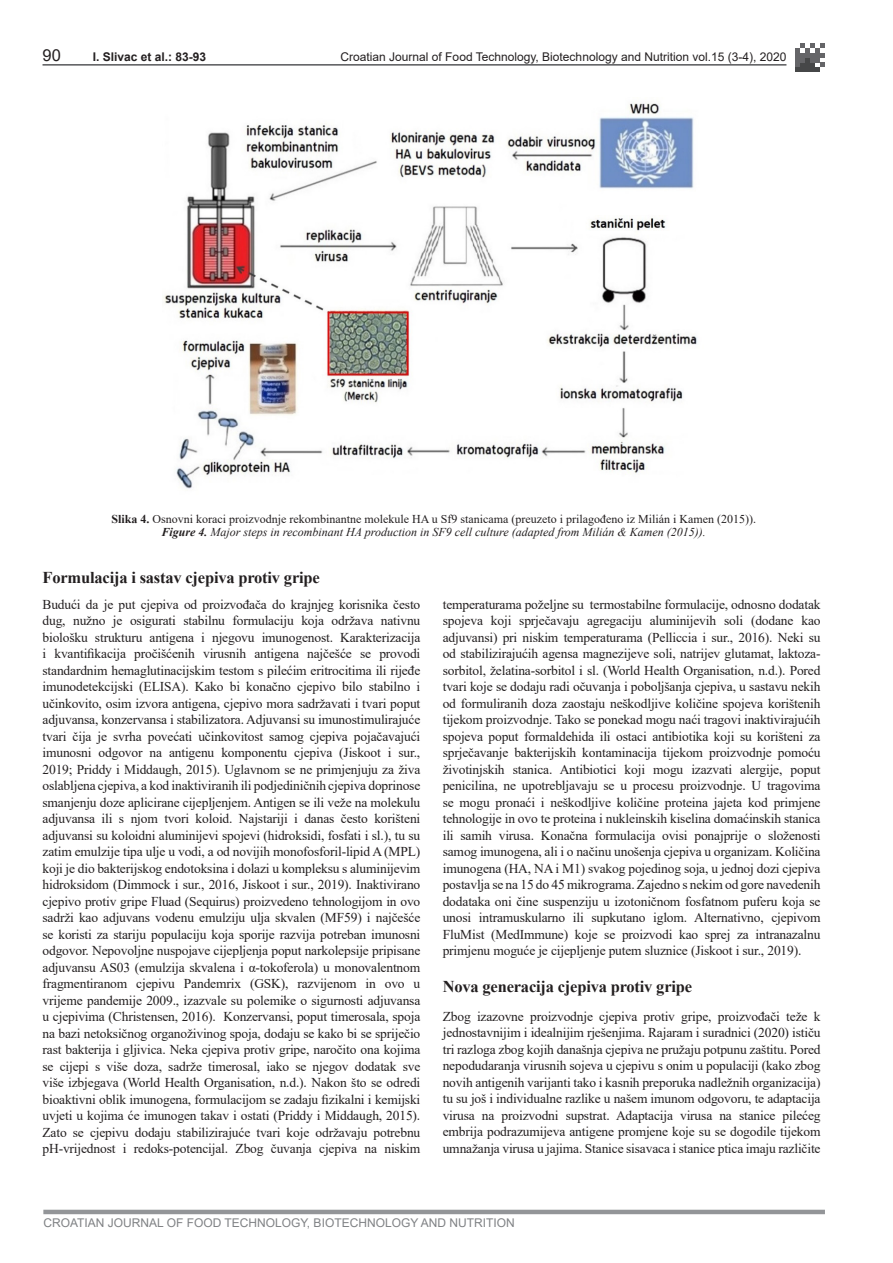
<style>
.page{position:relative;width:893px;height:1263px;background:#fff}
.page>*{position:absolute;margin:0;border:0;box-sizing:border-box;transform-origin:0 0}
.t1{font:700 16.5px "Times New Roman";letter-spacing:-.01em;color:#231f20}
.t2{font:16.5px "Arial";color:#231f20}
.t3{font:13.5px/16.5px "Times New Roman";letter-spacing:-.01em;color:#231f20;text-align:justify}
.t4{font:12px/13.5px "Times New Roman";color:#231f20;text-align:center}
.t5{font:12px "Arial";color:#231f20}
.t6{font:12px "Arial";color:#808285}
.t7{font:700 12px "Arial";color:#231f20}
.s1{font-weight:700}
.s2{font-weight:700;font-style:italic}
.s3{font-style:italic}
</style>
<div class="page">
<hr style="left:43px;top:64px;width:743px;height:2px;background:#57585a">
<hr style="left:43px;top:1210px;width:782px;height:4px;background:#939598">
<svg style="left:796px;top:43px;width:29px;height:29px"></svg>
<img style="left:163px;top:103px;width:535px;height:386px">
<p class="t2" style="left:43px;top:44px;width:20px">90</p>
<p class="t5" style="left:341px;top:49px;width:447px">Croatian Journal of Food Technology, Biotechnology and Nutrition vol.15 (3-4), 2020</p>
<p class="t7" style="left:93px;top:48px;width:115px">I. Slivac et al.: 83-93</p>
<p class="t4" style="left:111px;top:512px;width:646px"><span class="s1">Slika 4.</span> Osnovni koraci proizvodnje rekombinantne molekule HA u Sf9 stanicama (preuzeto i prilagođeno iz Milián i Kamen (2015)).<br><span class="s2">Figure 4.</span> <span class="s3">Major steps in recombinant HA production in SF9 cell culture (adapted from Milián &amp; Kamen (2015)).</span></p>
<p class="t1" style="left:43px;top:565px;width:279px">Formulacija i sastav cjepiva protiv gripe</p>
<p class="t3" style="left:43px;top:596px;width:379px">Budući da je put cjepiva od proizvođača do krajnjeg korisnika često dug, nužno je osigurati stabilnu formulaciju koja održava nativnu biološku strukturu antigena i njegovu imunogenost. Karakterizacija i kvantifikacija pročišćenih virusnih antigena najčešće se provodi standardnim hemaglutinacijskim testom s pilećim eritrocitima ili rijeđe imunodetekcijski (ELISA). Kako bi konačno cjepivo bilo stabilno i učinkovito, osim izvora antigena, cjepivo mora sadržavati i tvari poput adjuvansa, konzervansa i stabilizatora. Adjuvansi su imunostimulirajuće tvari čija je svrha povećati učinkovitost samog cjepiva pojačavajući imunosni odgovor na antigenu komponentu cjepiva (Jiskoot i sur., 2019; Priddy i Middaugh, 2015). Uglavnom se ne primjenjuju za živa oslabljena cjepiva, a kod inaktiviranih ili podjediničnih cjepiva doprinose smanjenju doze aplicirane cijepljenjem. Antigen se ili veže na molekulu adjuvansa ili s njom tvori koloid. Najstariji i danas često korišteni adjuvansi su koloidni aluminijevi spojevi (hidroksidi, fosfati i sl.), tu su zatim emulzije tipa ulje u vodi, a od novijih monofosforil-lipid A (MPL) koji je dio bakterijskog endotoksina i dolazi u kompleksu s aluminijevim hidroksidom (Dimmock i sur., 2016, Jiskoot i sur., 2019). Inaktivirano cjepivo protiv gripe Fluad (Sequirus) proizvedeno tehnologijom in ovo sadrži kao adjuvans vodenu emulziju ulja skvalen (MF59) i najčešće se koristi za stariju populaciju koja sporije razvija potreban imunosni odgovor. Nepovoljne nuspojave cijepljenja poput narkolepsije pripisane adjuvansu AS03 (emulzija skvalena i α-tokoferola) u monovalentnom fragmentiranom cjepivu Pandemrix (GSK), razvijenom in ovo u vrijeme pandemije 2009., izazvale su polemike o sigurnosti adjuvansa u cjepivima (Christensen, 2016). Konzervansi, poput timerosala, spoja na bazi netoksičnog organoživinog spoja, dodaju se kako bi se spriječio rast bakterija i gljivica. Neka cjepiva protiv gripe, naročito ona kojima se cijepi s više doza, sadrže timerosal, iako se njegov dodatak sve više izbjegava (World Health Organisation, n.d.). Nakon što se odredi bioaktivni oblik imunogena, formulacijom se zadaju fizikalni i kemijski uvjeti u kojima će imunogen takav i ostati (Priddy i Middaugh, 2015).<br>Zato se cjepivu dodaju stabilizirajuće tvari koje održavaju potrebnu pH-vrijednost i redoks-potencijal. Zbog čuvanja cjepiva na niskim</p>
<p class="t3" style="left:443px;top:596px;width:379px">temperaturama poželjne su termostabilne formulacije, odnosno dodatak spojeva koji sprječavaju agregaciju aluminijevih soli (dodane kao adjuvansi) pri niskim temperaturama (Pelliccia i sur., 2016). Neki su od stabilizirajućih agensa magnezijeve soli, natrijev glutamat, laktoza&shy;sorbitol, želatina-sorbitol i sl. (World Health Organisation, n.d.). Pored tvari koje se dodaju radi očuvanja i poboljšanja cjepiva, u sastavu nekih od formuliranih doza zaostaju neškodljive količine spojeva korištenih tijekom proizvodnje. Tako se ponekad mogu naći tragovi inaktivirajućih spojeva poput formaldehida ili ostaci antibiotika koji su korišteni za sprječavanje bakterijskih kontaminacija tijekom proizvodnje pomoću životinjskih stanica. Antibiotici koji mogu izazvati alergije, poput penicilina, ne upotrebljavaju se u procesu proizvodnje. U tragovima se mogu pronaći i neškodljive količine proteina jajeta kod primjene tehnologije in ovo te proteina i nukleinskih kiselina domaćinskih stanica ili samih virusa. Konačna formulacija ovisi ponajprije o složenosti samog imunogena, ali i o načinu unošenja cjepiva u organizam. Količina imunogena (HA, NA i M1) svakog pojedinog soja, u jednoj dozi cjepiva postavlja se na 15 do 45 mikrograma. Zajedno s nekim od gore navedenih dodataka oni čine suspenziju u izotoničnom fosfatnom puferu koja se unosi intramuskularno ili supkutano iglom. Alternativno, cjepivom FluMist (MedImmune) koje se proizvodi kao sprej za intranazalnu primjenu moguće je cijepljenje putem sluznice (Jiskoot i sur., 2019).</p>
<p class="t1" style="left:443px;top:974px;width:251px">Nova generacija cjepiva protiv gripe</p>
<p class="t3" style="left:443px;top:1007px;width:379px">Zbog izazovne proizvodnje cjepiva protiv gripe, proizvođači teže k jednostavnijim i idealnijim rješenjima. Rajaram i suradnici (2020) ističu tri razloga zbog kojih današnja cjepiva ne pružaju potpunu zaštitu. Pored nepodudaranja virusnih sojeva u cjepivu s onim u populaciji (kako zbog novih antigenih varijanti tako i kasnih preporuka nadležnih organizacija) tu su još i individualne razlike u našem imunom odgovoru, te adaptacija virusa na proizvodni supstrat. Adaptacija virusa na stanice pilećeg embrija podrazumijeva antigene promjene koje su se dogodile tijekom umnažanja virusa u jajima. Stanice sisavaca i stanice ptica imaju različite</p>
<p class="t6" style="left:43px;top:1214px;width:473px">CROATIAN JOURNAL OF FOOD TECHNOLOGY, BIOTECHNOLOGY AND NUTRITION</p>
</div>
